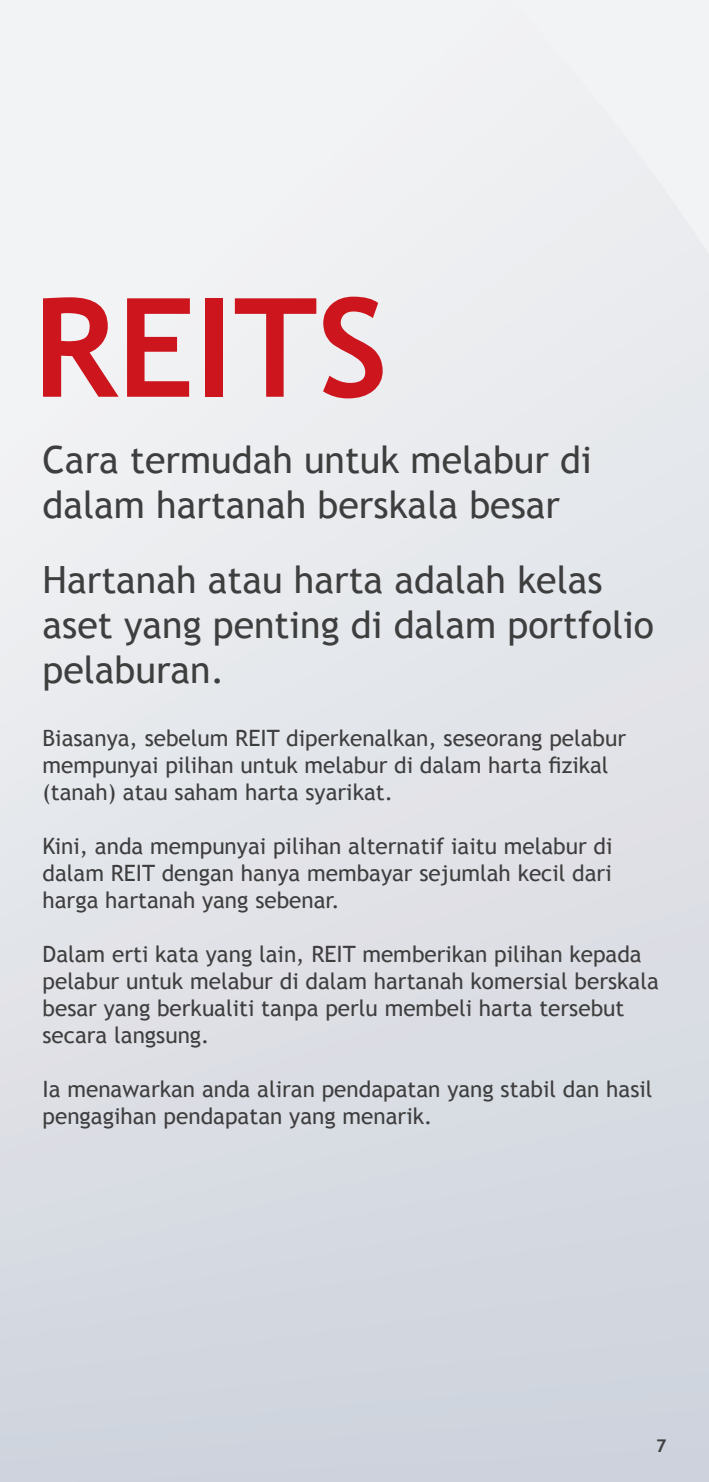
<style>
.page{position:relative;width:709px;height:1482px;background:#fff}
.page>*{position:absolute;margin:0;border:0;box-sizing:border-box;transform-origin:0 0}
.t1{font:700 137.5px "Trebuchet MS";color:#cd151d}
.t2{font:37.5px/45px "Trebuchet MS";color:#3e3e3f}
.t3{font:22.5px/27px "Trebuchet MS";color:#3e3e3f}
.t4{font:700 17.5px "Trebuchet MS";color:#3e3e3f}
</style>
<div class="page">
<p class="t1" style="left:33px;top:262px;width:356px">REITS</p>
<p class="t2" style="left:43px;top:438px;width:551px">Cara termudah untuk melabur di dalam hartanah berskala besar</p>
<p class="t2" style="left:43px;top:558px;width:613px">Hartanah atau harta adalah kelas aset yang penting di dalam portfolio pelaburan.</p>
<p class="t3" style="left:43px;top:724px;width:585px">Biasanya, sebelum REIT diperkenalkan, seseorang pelabur mempunyai pilihan untuk melabur di dalam harta fizikal (tanah) atau saham harta syarikat.</p>
<p class="t3" style="left:43px;top:832px;width:571px;text-align:justify">Kini, anda mempunyai pilihan alternatif iaitu melabur di dalam REIT dengan hanya membayar sejumlah kecil dari harga hartanah yang sebenar.</p>
<p class="t3" style="left:43px;top:940px;width:618px">Dalam erti kata yang lain, REIT memberikan pilihan kepada pelabur untuk melabur di dalam hartanah komersial berskala besar yang berkualiti tanpa perlu membeli harta tersebut secara langsung.</p>
<p class="t3" style="left:43px;top:1075px;width:611px">Ia menawarkan anda aliran pendapatan yang stabil dan hasil pengagihan pendapatan yang menarik.</p>
<p class="t4" style="left:656px;top:1434px;width:12px">7</p>
</div>
